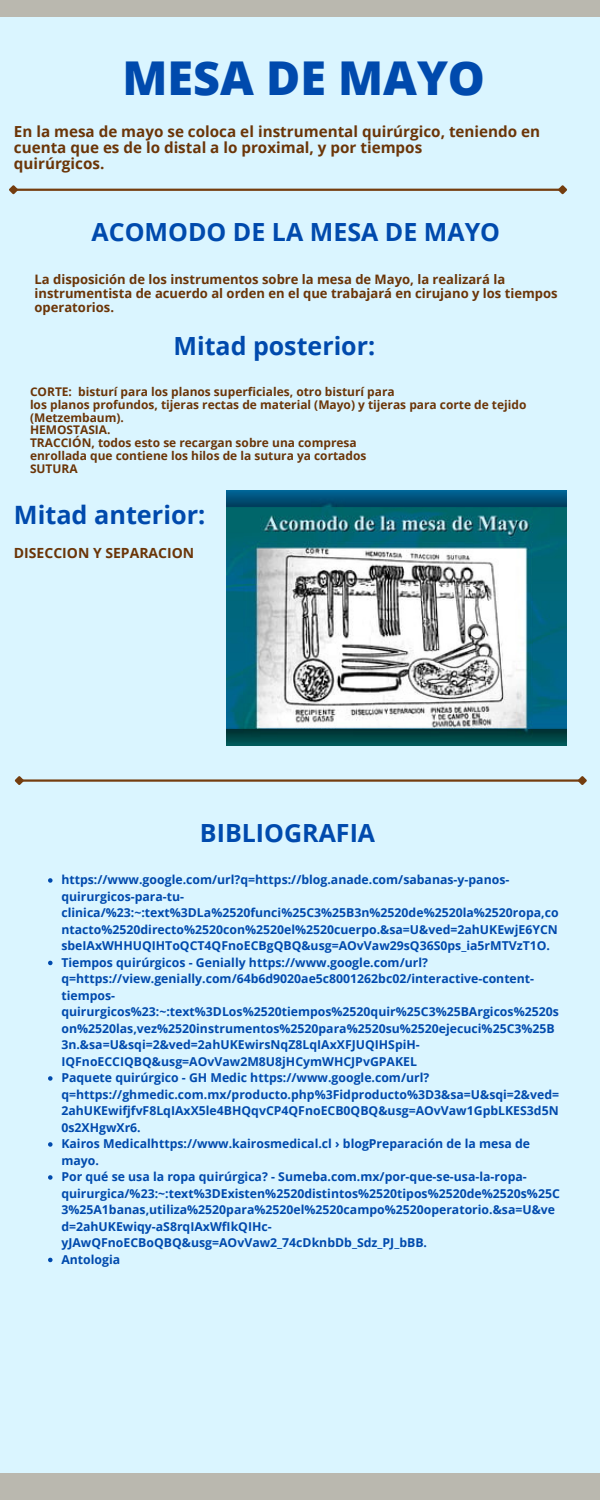
<style>
.page{position:relative;width:600px;height:1500px;background:#daf5ff}
.page>*{position:absolute;margin:0;border:0;box-sizing:border-box;transform-origin:0 0}
.t1{font:800 46.6px "Open Sans";color:#004aad}
.t2{font:700 25.3px "Open Sans";color:#004aad}
.t3{font:700 25px "Open Sans";color:#004aad}
.t4{font:700 15.2px/16px "Open Sans";color:#6b3508}
.t5{font:700 14px "Open Sans";color:#6b3508}
.t6{font:700 13px/14px "Open Sans";color:#6b3508}
.t7{font:700 12.3px/16.5px "Open Sans";color:#004aad}
.t8{font:700 12px/12.8px "Open Sans";color:#6b3508}
</style>
<div class="page">
<div style="left:0;top:0;width:600px;height:17px;background:#bab8af"></div>
<div style="left:0;top:1474px;width:600px;height:26px;background:#bab8af"></div>
<hr style="left:22px;top:779px;width:558px;height:3px;background:#743d0f">
<svg style="left:14px;top:776px;width:12px;height:9px"></svg>
<svg style="left:576px;top:776px;width:11px;height:9px"></svg>
<hr style="left:16px;top:189px;width:544px;height:2px;background:#743d0f">
<svg style="left:9px;top:185px;width:11px;height:10px"></svg>
<svg style="left:556px;top:185px;width:11px;height:10px"></svg>
<img style="left:226px;top:490px;width:341px;height:256px">
<svg style="left:48px;top:878px;width:5px;height:5px"></svg>
<svg style="left:48px;top:961px;width:5px;height:4px"></svg>
<svg style="left:48px;top:1076px;width:5px;height:5px"></svg>
<svg style="left:48px;top:1142px;width:5px;height:5px"></svg>
<svg style="left:48px;top:1175px;width:5px;height:5px"></svg>
<svg style="left:48px;top:1258px;width:5px;height:4px"></svg>
<p class="t1" style="left:123px;top:45px;width:364px">MESA DE MAYO</p>
<p class="t4" style="left:14px;top:123px;width:528px">En la mesa de mayo se coloca el instrumental quirúrgico, teniendo en cuenta que es de lo distal a lo proximal, y por tiempos<br>quirúrgicos.</p>
<h2 class="t3" style="left:92px;top:215px;width:410px">ACOMODO DE LA MESA DE MAYO</h2>
<h5 class="t6" style="left:35px;top:272px;width:525px">La disposición de los instrumentos sobre la mesa de Mayo, la realizará la instrumentista de acuerdo al orden en el que trabajará en cirujano y los tiempos operatorios.</h5>
<h6 class="t3" style="left:174px;top:329px;width:203px">Mitad posterior:</h6>
<p class="t8" style="left:30px;top:385px;width:498px">CORTE: bisturí para los planos superficiales, otro bisturí para<br>los planos profundos, tijeras rectas de material (Mayo) y tijeras para corte de tejido (Metzembaum).<br>HEMOSTASIA.<br>TRACCIÓN, todos esto se recargan sobre una compresa<br>enrollada que contiene los hilos de la sutura ya cortados<br>SUTURA</p>
<p class="t2" style="left:14px;top:497px;width:193px">Mitad anterior:</p>
<p class="t5" style="left:14px;top:543px;width:182px">DISECCION Y SEPARACION</p>
<p class="t3" style="left:200px;top:815px;width:177px">BIBLIOGRAFIA</p>
<h3 class="t7" style="left:61px;top:871px;width:499px">https://www.google.com/url?q=https://blog.anade.com/sabanas-y-panos&shy;quirurgicos-para-tu&shy;clinica/%23:~:text%3DLa%2520funci%25C3%25B3n%2520de%2520la%2520ropa,co ntacto%2520directo%2520con%2520el%2520cuerpo.&amp;sa=U&amp;ved=2ahUKEwjE6YCN sbeIAxWHHUQIHToQCT4QFnoECBgQBQ&amp;usg=AOvVaw29sQ36S0ps_ia5rMTVzT1O.</h3>
<h6 class="t7" style="left:61px;top:954px;width:499px">Tiempos quirúrgicos - Genially https://www.google.com/url? q=https://view.genially.com/64b6d9020ae5c8001262bc02/interactive-content&shy;tiempos&shy;quirurgicos%23:~:text%3DLos%2520tiempos%2520quir%25C3%25BArgicos%2520s on%2520las,vez%2520instrumentos%2520para%2520su%2520ejecuci%25C3%25B 3n.&amp;sa=U&amp;sqi=2&amp;ved=2ahUKEwirsNqZ8LqIAxXFJUQIHSpiH-IQFnoECCIQBQ&amp;usg=AOvVaw2M8U8jHCymWHCJPvGPAKEL</h6>
<p class="t7" style="left:61px;top:1069px;width:499px">Paquete quirúrgico - GH Medic https://www.google.com/url? q=https://ghmedic.com.mx/producto.php%3Fidproducto%3D3&amp;sa=U&amp;sqi=2&amp;ved= 2ahUKEwifjfvF8LqIAxX5le4BHQqvCP4QFnoECB0QBQ&amp;usg=AOvVaw1GpbLKES3d5N 0s2XHgwXr6.</p>
<h3 class="t7" style="left:61px;top:1135px;width:470px">Kairos Medicalhttps://www.kairosmedical.cl › blogPreparación de la mesa de mayo.</h3>
<h4 class="t7" style="left:61px;top:1168px;width:500px">Por qué se usa la ropa quirúrgica? - Sumeba.com.mx/por-que-se-usa-la-ropa&shy;quirurgica/%23:~:text%3DExisten%2520distintos%2520tipos%2520de%2520s%25C 3%25A1banas,utiliza%2520para%2520el%2520campo%2520operatorio.&amp;sa=U&amp;ve d=2ahUKEwiqy-aS8rqIAxWfIkQIHc&shy;yJAwQFnoECBoQBQ&amp;usg=AOvVaw2_74cDknbDb_Sdz_PJ_bBB.</h4>
<h2 class="t7" style="left:61px;top:1251px;width:60px">Antologia</h2>
</div>
